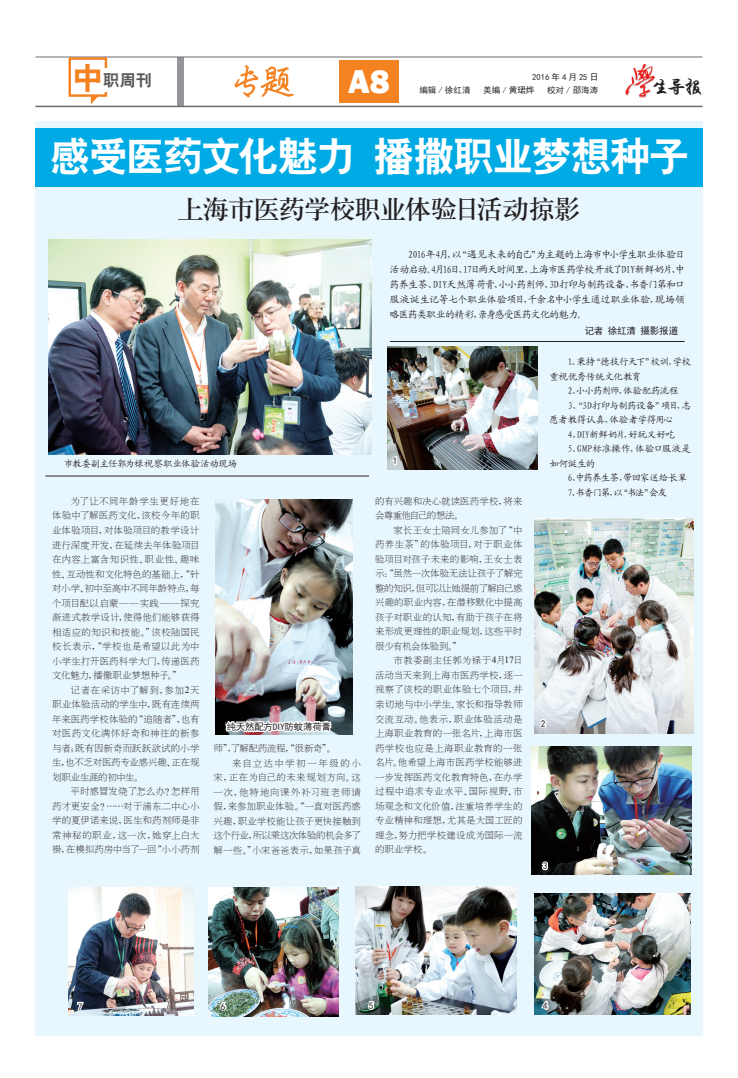
<style>
.page{position:relative;width:738px;height:1078px;background:#fff}
.page>*{position:absolute;margin:0;border:0;box-sizing:border-box;transform-origin:0 0}
.t1{font:40px "H Yb 2 gj";letter-spacing:-.03em;color:#fff}
.t2{font:35px "H Yi 2 gj";color:#f58220}
.t3{font:800 34px "Franklin Gothic";color:#fff}
.t4{font:27px "H Ya 3 gj";letter-spacing:-.065em;color:#231f20}
.t5{font:18px "H Yi 4 gj";color:#231f20;scale:1.1 1}
.t6{font:16.2px "H Yb 2 gj";color:#57585a}
.t7{font:10px/15px "Kai Ti GB2312";letter-spacing:-.06em;color:#231f20;text-align:justify}
.t8{font:9.5px/14.5px "H Ya 2 gj";letter-spacing:.005em;color:#231f20;text-align:justify}
.t9{font:9.5px/14.5px "Kai Ti GB2312";letter-spacing:-.035em;color:#231f20}
.t10{font:9.5px "Sim Hei";letter-spacing:-.03em;color:#231f20}
.t11{font:9.5px/14.5px "H Ya 2 gj";letter-spacing:-.02em;color:#231f20}
.t12{font:9.5px "H Ya 2 gj";letter-spacing:-.07em;color:#231f20}
.t13{font:9.5px "H Ya 2 gj";letter-spacing:-.03em;color:#231f20}
.t14{font:9.5px "H Ya 2 gj";letter-spacing:.035em;color:#231f20}
.t15{font:9.5px "Kai Ti GB2312";letter-spacing:.015em;color:#231f20}
.t16{font:9.5px "H Ya 2 gj";letter-spacing:.075em;color:#231f20}
.t17{font:9.5px "Kai Ti GB2312";letter-spacing:-.06em;color:#231f20}
.t18{font:9.5px "Kai Ti GB2312";letter-spacing:-.08em;color:#231f20}
.t19{font:9.5px "H Ya 2 gj";letter-spacing:.155em;color:#231f20}
.t20{font:8.5px "Sim Hei";color:#231f20}
.t21{font:8.5px "Sim Hei";letter-spacing:.25em;color:#231f20}
.s1{font-size:30.6px;color:#f58220}
.s2{font-family:"Times New Roman"}
</style>
<div class="page">
<div style="left:35px;top:120px;width:667px;height:915px;background:#e8f6fd"></div>
<div style="left:177px;top:57px;width:7px;height:49px;background:#939598"></div>
<svg style="left:234px;top:65px;width:60px;height:43px"></svg>
<img style="left:625px;top:65px;width:27px;height:33px">
<svg style="left:652px;top:66px;width:3px;height:16px"></svg>
<hr style="left:35px;top:57px;width:667px;height:1px;background:#6c6d70">
<hr style="left:35px;top:106px;width:667px;height:1px;background:#6c6d70">
<div style="left:339px;top:61px;width:59px;height:42px;background:#f58220"></div>
<svg style="left:67px;top:56px;width:41px;height:48px"></svg>
<div style="left:99px;top:68px;width:51px;height:23px;background:#fff"></div>
<div style="left:35px;top:128px;width:667px;height:58px;background:#00abe5"></div>
<img style="left:48px;top:240px;width:323px;height:214px">
<img style="left:216px;top:499px;width:136px;height:235px">
<img style="left:531px;top:746px;width:159px;height:128px">
<img style="left:355px;top:886px;width:161px;height:128px">
<img style="left:208px;top:887px;width:130px;height:129px">
<img style="left:534px;top:893px;width:155px;height:121px">
<img style="left:68px;top:887px;width:126px;height:128px">
<img style="left:534px;top:518px;width:159px;height:215px">
<hr style="left:389px;top:341px;width:295px;height:1px;background:#231f20">
<hr style="left:45px;top:475px;width:324px;height:1px;background:#231f20">
<img style="left:387px;top:347px;width:150px;height:122px">
<svg style="left:223px;top:718px;width:109px;height:17px;background:#cccbce"></svg>
<svg style="left:391px;top:453px;width:7px;height:13px"></svg>
<svg style="left:536px;top:716px;width:11px;height:12px"></svg>
<svg style="left:539px;top:859px;width:10px;height:12px"></svg>
<svg style="left:540px;top:995px;width:9px;height:15px"></svg>
<svg style="left:366px;top:999px;width:10px;height:12px"></svg>
<svg style="left:217px;top:1000px;width:11px;height:12px"></svg>
<svg style="left:76px;top:1000px;width:10px;height:11px"></svg>
<h3 class="t6" style="left:72px;top:72px;width:81px"><span class="s1">中</span>职周刊</h3>
<h3 class="t3" style="left:348px;top:60px;width:43px">A8</h3>
<h2 class="t2" style="left:229px;top:64px;width:67px">专题</h2>
<p class="t21" style="left:532px;top:73px;width:67px">2016年4月25日</p>
<p class="t20" style="left:419px;top:86px;width:52px">编辑 / 徐红清</p>
<p class="t20" style="left:483px;top:86px;width:52px">美编 / 黄珺烨</p>
<p class="t20" style="left:546px;top:86px;width:52px">校对 / 邵海涛</p>
<h3 class="t5" style="left:651px;top:78px;width:48px">生导报</h3>
<h1 class="t1" style="left:50px;top:136px;width:640px">感受医药文化魅力 播撒职业梦想种子</h1>
<h3 class="t4" style="left:177px;top:195px;width:405px">上海市医药学校职业体验日活动掠影</h3>
<p class="t7" style="left:389px;top:247px;width:297px;text-indent:18px">2016年4月，以“遇见未来的自己”为主题的上海市中小学生职业体验日活动启动。4月16日、17日两天时间里，上海市医药学校开放了DIY新鲜奶片、中药养生茶、DIY天然薄荷膏、小小药剂师、3D打印与制药设备、书香门第和口服液诞生记等七个职业体验项目，千余名中小学生通过职业体验，现场领略医药类职业的精彩，亲身感受医药文化的魅力。</p>
<p class="t9" style="left:64px;top:456px;width:175px">市教委副主任郭为禄视察职业体验活动现场</p>
<p class="t8" style="left:52px;top:493px;width:149px;text-indent:18px">为了让不同年龄学生更好地在体验中了解医药文化，该校今年的职业体验项目，对体验项目的教学设计进行深度开发，在延续去年体验项目在内容上富含知识性、职业性、趣味性、互动性和文化特色的基础上，“针对小学、初中至高中不同年龄特点，每个项目配以启蒙——实践——探究渐进式教学设计，使得他们能够获得相适应的知识和技能。”该校陆国民校长表示，“学校也是希望以此为中小学生打开医药科学大门，传递医药文化魅力，播撒职业梦想种子。”</p>
<p class="t8" style="left:52px;top:682px;width:149px;text-indent:18px">记者在采访中了解到，参加<span class="s2">2</span>天职业体验活动的学生中，既有连续两年来医药学校体验的“追随者”，也有对医药文化满怀好奇和神往的新参与者；既有因新奇而跃跃欲试的小学生，也不乏对医药专业感兴趣、正在规划职业生涯的初中生。</p>
<p class="t8" style="left:52px;top:783px;width:149px;text-indent:18px">平时感冒发烧了怎么办？怎样用药才更安全？……对于浦东二中心小学的夏伊诺来说，医生和药剂师是非常神秘的职业，这一次，她穿上白大褂，在模拟药房中当了一回“小小药剂</p>
<p class="t10" style="left:226px;top:721px;width:106px">纯天然配方DIY防蚊薄荷膏</p>
<p class="t13" style="left:213px;top:743px;width:123px">师”，了解配药流程，“很新奇”。</p>
<p class="t19" style="left:232px;top:757px;width:130px">来自立达中学初一年级的小</p>
<p class="t14" style="left:213px;top:772px;width:149px">宋，正在为自己的未来规划方向。这</p>
<p class="t16" style="left:213px;top:786px;width:149px">一次，他特地向课外补习班老师请</p>
<p class="t8" style="left:213px;top:798px;width:149px">假，来参加职业体验。“一直对医药感</p>
<p class="t8" style="left:213px;top:813px;width:149px">兴趣，职业学校能让孩子更快接触到</p>
<p class="t12" style="left:213px;top:830px;width:149px">这个行业，所以乘这次体验的机会多了</p>
<p class="t8" style="left:213px;top:842px;width:149px">解一些。”小宋爸爸表示，如果孩子真</p>
<p class="t10" style="left:392px;top:456px;width:6px">1</p>
<p class="t11" style="left:375px;top:493px;width:149px">的有兴趣和决心就读医药学校，将来会尊重他自己的想法。</p>
<p class="t8" style="left:375px;top:522px;width:149px;text-indent:18px">家长王女士陪同女儿参加了“中药养生茶”的体验项目，对于职业体验项目对孩子未来的影响，王女士表示：“虽然一次体验无法让孩子了解完整的知识，但可以让她提前了解自己感兴趣的职业内容，在潜移默化中提高孩子对职业的认知，有助于孩子在将来形成更理性的职业规划，这些平时很少有机会体验到。”</p>
<p class="t8" style="left:375px;top:653px;width:149px;text-indent:18px">市教委副主任郭为禄于<span class="s2">4</span>月<span class="s2">17</span>日活动当天来到上海市医药学校，逐一视察了该校的职业体验七个项目，并亲切地与中小学生、家长和指导教师交流互动。他表示，职业体验活动是上海职业教育的一张名片，上海市医药学校也应是上海职业教育的一张名片。他希望上海市医药学校能够进一步发挥医药文化教育特色，在办学过程中追求专业水平、国际视野、市场观念和文化价值，注重培养学生的专业精神和理想，尤其是大国工匠的理念，努力把学校建设成为国际一流的职业学校。</p>
<p class="t10" style="left:584px;top:326px;width:95px">记者 徐红清 摄影报道</p>
<p class="t9" style="left:549px;top:354px;width:143px;text-indent:18px">1、秉持“德技行天下”校训，学校重视优秀传统文化教育</p>
<p class="t18" style="left:567px;top:386px;width:112px">2、小小药剂师，体验配药流程</p>
<p class="t9" style="left:567px;top:398px;width:125px">3、“3D打印与制药设备”项目，志</p>
<p class="t9" style="left:549px;top:412px;width:125px">愿者教得认真，体验者学得用心</p>
<p class="t9" style="left:567px;top:427px;width:109px">4、DIY新鲜奶片，好玩又好吃</p>
<p class="t15" style="left:567px;top:444px;width:125px">5、GMP标准操作，体验口服液是</p>
<p class="t9" style="left:549px;top:456px;width:47px">如何诞生的</p>
<p class="t17" style="left:567px;top:473px;width:121px">6、中药养生茶，带回家送给长辈</p>
<p class="t9" style="left:567px;top:485px;width:101px">7、书香门第，以“书法”会友</p>
<p class="t10" style="left:540px;top:718px;width:6px">2</p>
<p class="t10" style="left:542px;top:860px;width:6px">3</p>
<p class="t10" style="left:78px;top:1001px;width:6px">7</p>
<p class="t10" style="left:220px;top:1001px;width:6px">6</p>
<p class="t10" style="left:368px;top:1000px;width:6px">5</p>
<p class="t10" style="left:542px;top:1000px;width:6px">4</p>
</div>
